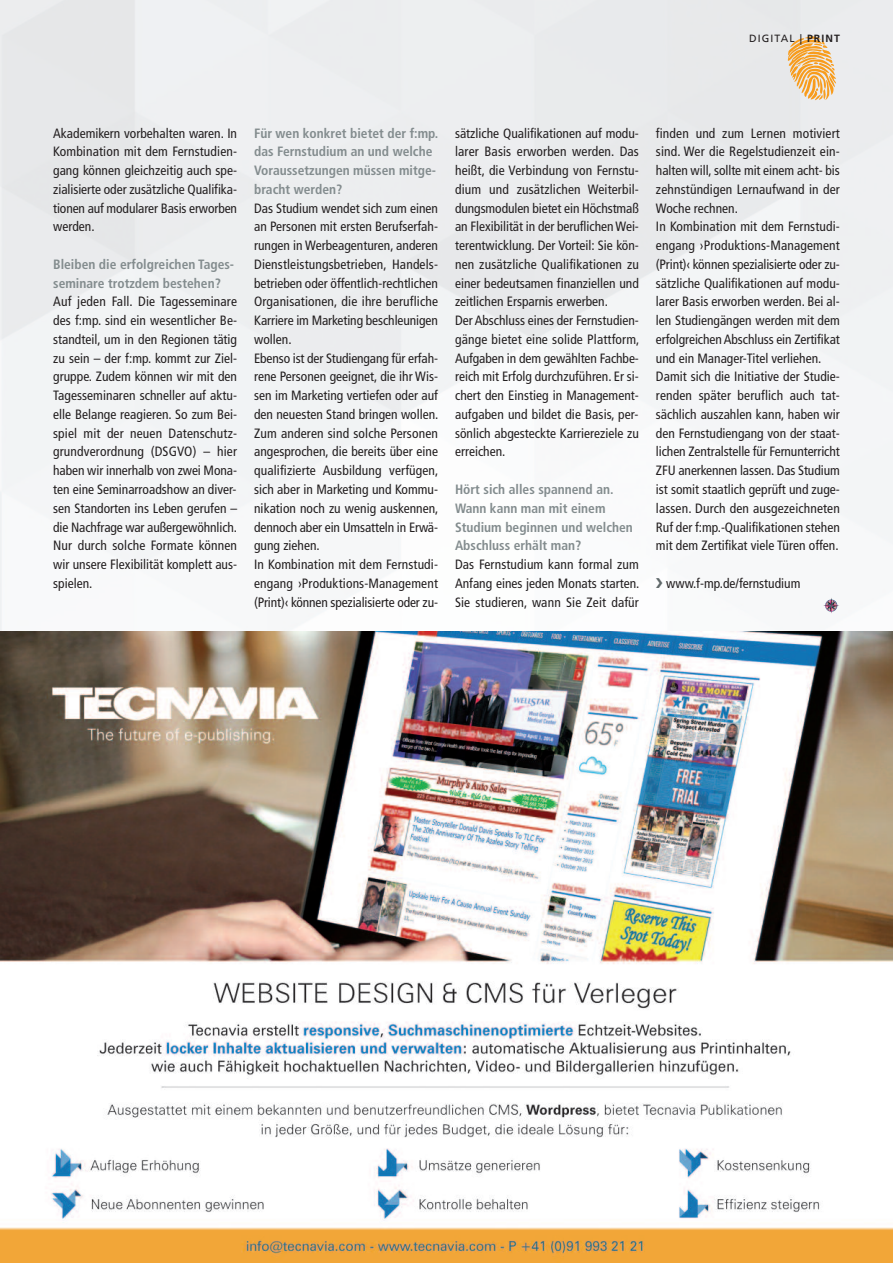
<style>
.page{position:relative;width:893px;height:1263px;background:#fff}
.page>*{position:absolute;margin:0;border:0;box-sizing:border-box;transform-origin:0 0}
.t1{font:condensed 13.5px/18.8px "Frutiger LT Std";color:#231f20}
.t2{font:700 condensed 13.5px/18.8px "Frutiger LT Std";color:#838c8e}
.t3{font:10.5px "Frutiger LT Std";letter-spacing:.1em;color:#231f20}
.s1{font-weight:700}
</style>
<div class="page">
<img style="left:0;top:0;width:893px;height:632px">
<svg style="left:788px;top:36px;width:48px;height:64px"></svg>
<svg style="left:832px;top:599px;width:8px;height:10px"></svg>
<img style="left:0;top:632px;width:893px;height:631px">
<svg style="left:656px;top:578px;width:7px;height:10px"></svg>
<p class="t3" style="left:749px;top:34px;width:92px">diGital | <span class="s1">PRINT</span></p>
<p class="t1" style="left:53px;top:125px;width:185px;text-align:justify">Akademikern vorbehalten waren. In Kombination mit dem Fernstudien&shy;gang können gleichzeitig auch spe&shy;zialisierte oder zusätzliche Qualifika&shy;tionen auf modularer Basis erworben werden.</p>
<p class="t2" style="left:53px;top:256px;width:182px">Bleiben die erfolgreichen Tages&shy;seminare trotzdem bestehen?</p>
<p class="t1" style="left:53px;top:293px;width:185px;text-align:justify">Auf jeden Fall. Die Tagesseminare des f:mp. sind ein wesentlicher Be&shy;standteil, um in den Regionen tätig zu sein – der f:mp. kommt zur Ziel&shy;gruppe. Zudem können wir mit den Tagesseminaren schneller auf aktu&shy;elle Belange reagieren. So zum Bei&shy;spiel mit der neuen Datenschutz&shy;grundverordnung (DSGVO) – hier haben wir innerhalb von zwei Mona&shy;ten eine Seminarroadshow an diver&shy;sen Standorten ins Leben gerufen – die Nachfrage war außergewöhnlich.<br>Nur durch solche Formate können wir unsere Flexibilität komplett aus&shy;spielen.</p>
<p class="t2" style="left:254px;top:125px;width:186px">Für wen konkret bietet der f:mp. das Fernstudium an und welche<br>Voraussetzungen müssen mitge&shy;bracht werden?</p>
<p class="t1" style="left:254px;top:200px;width:186px">Das Studium wendet sich zum einen an Personen mit ersten Berufserfah&shy;rungen in Werbeagenturen, anderen Dienstleistungsbetrieben, Handels&shy;betrieben oder öffentlich-rechtlichen Organisationen, die ihre berufliche Karriere im Marketing beschleunigen wollen.<br>Ebenso ist der Studiengang für erfah&shy;rene Personen geeignet, die ihr Wis&shy;sen im Marketing vertiefen oder auf den neuesten Stand bringen wollen.<br>Zum anderen sind solche Personen angesprochen, die bereits über eine qualifizierte Ausbildung verfügen, sich aber in Marketing und Kommu&shy;nikation noch zu wenig auskennen, dennoch aber ein Umsatteln in Erwä&shy;gung ziehen.<br>In Kombination mit dem Fernstudi&shy;engang ›Produktions-Management (Print)‹ können spezialisierte oder zu-</p>
<p class="t1" style="left:455px;top:125px;width:186px">sätzliche Qualifikationen auf modu&shy;larer Basis erworben werden. Das heißt, die Verbindung von Fernstu&shy;dium und zusätzlichen Weiterbil&shy;dungsmodulen bietet ein Höchstmaß an Flexibilität in der beruflichenWei&shy;terentwicklung. Der Vorteil: Sie kön&shy;nen zusätzliche Qualifikationen zu einer bedeutsamen finanziellen und zeitlichen Ersparnis erwerben.<br>Der Abschluss eines der Fernstudien&shy;gänge bietet eine solide Plattform, Aufgaben in dem gewählten Fachbe&shy;reich mit Erfolg durchzuführen. Er si&shy;chert den Einstieg in Management&shy;aufgaben und bildet die Basis, per&shy;sönlich abgesteckte Karriereziele zu erreichen.</p>
<p class="t2" style="left:455px;top:481px;width:179px">Hört sich alles spannend an.<br>Wann kann man mit einem<br>Studium beginnen und welchen<br>Abschluss erhält man?</p>
<p class="t1" style="left:455px;top:556px;width:186px;text-align:justify">Das Fernstudium kann formal zum Anfang eines jeden Monats starten.<br>Sie studieren, wann Sie Zeit dafür</p>
<p class="t1" style="left:656px;top:125px;width:185px">finden und zum Lernen motiviert sind. Wer die Regelstudienzeit ein&shy;halten will, sollte mit einem acht- bis zehnstündigen Lernaufwand in der Woche rechnen.<br>In Kombination mit dem Fernstudi&shy;engang ›Produktions-Management (Print)‹ können spezialisierte oder zu&shy;sätzliche Qualifikationen auf modu&shy;larer Basis erworben werden. Bei al&shy;len Studiengängen werden mit dem erfolgreichenAbschluss ein Zertifikat und ein Manager-Titel verliehen.<br>Damit sich die Initiative der Studie&shy;renden später beruflich auch tat&shy;sächlich auszahlen kann, haben wir den Fernstudiengang von der staat&shy;lichen Zentralstelle für Fernunterricht ZFU anerkennen lassen. Das Studium ist somit staatlich geprüft und zuge&shy;lassen. Durch den ausgezeichneten Ruf der f:mp.-Qualifikationen stehen mit dem Zertifikat viele Türen offen.</p>
<p class="t1" style="left:666px;top:575px;width:136px">www.f-mp.de/fernstudium</p>
</div>
